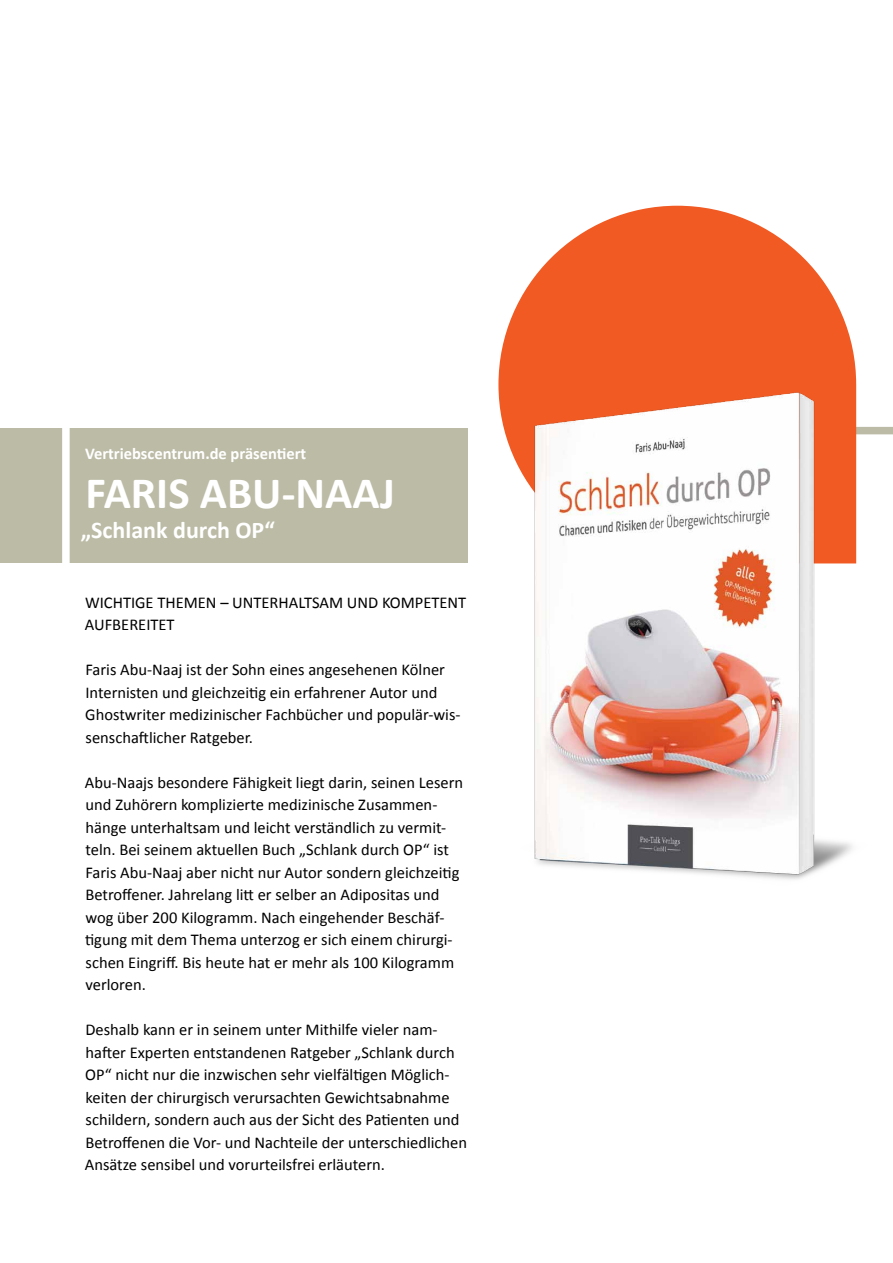
<style>
.page{position:relative;width:893px;height:1263px;background:#fff}
.page>*{position:absolute;margin:0;border:0;box-sizing:border-box;transform-origin:0 0}
.t1{font:700 45px "Calibri";color:#fff}
.t2{font:700 24px "Calibri";color:#fff}
.t3{font:16.5px/22.5px "Calibri";color:#000}
.t4{font:700 16.5px "Calibri";color:#fff}
</style>
<div class="page">
<div style="left:842px;top:427px;width:51px;height:7px;background:#bcbba6"></div>
<div style="left:0;top:428px;width:468px;height:135px;background:#bcbba6"></div>
<div style="left:62px;top:418px;width:8px;height:179px;background:#fff"></div>
<svg style="left:499px;top:206px;width:357px;height:163px;fill:#f15a22"></svg>
<img style="left:498px;top:369px;width:381px;height:511px">
<p class="t4" style="left:85px;top:443px;width:223px">Vertriebscentrum.de präsentiert</p>
<h1 class="t1" style="left:86px;top:464px;width:311px">FARIS ABU-NAAJ</h1>
<h2 class="t2" style="left:81px;top:514px;width:196px">„Schlank durch OP“</h2>
<p class="t3" style="left:85px;top:591px;width:383px">WICHTIGE THEMEN – UNTERHALTSAM UND KOMPETENT<br>AUFBEREITET</p>
<p class="t3" style="left:85px;top:658px;width:377px">Faris Abu-Naaj ist der Sohn eines angesehenen Kölner Internisten und gleichzeitig ein erfahrener Autor und Ghostwriter medizinischer Fachbücher und populär-wis&shy;senschaftlicher Ratgeber.</p>
<p class="t3" style="left:85px;top:771px;width:380px">Abu-Naajs besondere Fähigkeit liegt darin, seinen Lesern und Zuhörern komplizierte medizinische Zusammen&shy;hänge unterhaltsam und leicht verständlich zu vermit&shy;teln. Bei seinem aktuellen Buch „Schlank durch OP“ ist Faris Abu-Naaj aber nicht nur Autor sondern gleichzeitig Betroffener. Jahrelang litt er selber an Adipositas und wog über 200 Kilogramm. Nach eingehender Beschäf&shy;tigung mit dem Thema unterzog er sich einem chirurgi&shy;schen Eingriff. Bis heute hat er mehr als 100 Kilogramm verloren.</p>
<p class="t3" style="left:85px;top:1018px;width:384px">Deshalb kann er in seinem unter Mithilfe vieler nam&shy;hafter Experten entstandenen Ratgeber „Schlank durch OP“ nicht nur die inzwischen sehr vielfältigen Möglich&shy;keiten der chirurgisch verursachten Gewichtsabnahme schildern, sondern auch aus der Sicht des Patienten und Betroffenen die Vor- und Nachteile der unterschiedlichen Ansätze sensibel und vorurteilsfrei erläutern.</p>
</div>
